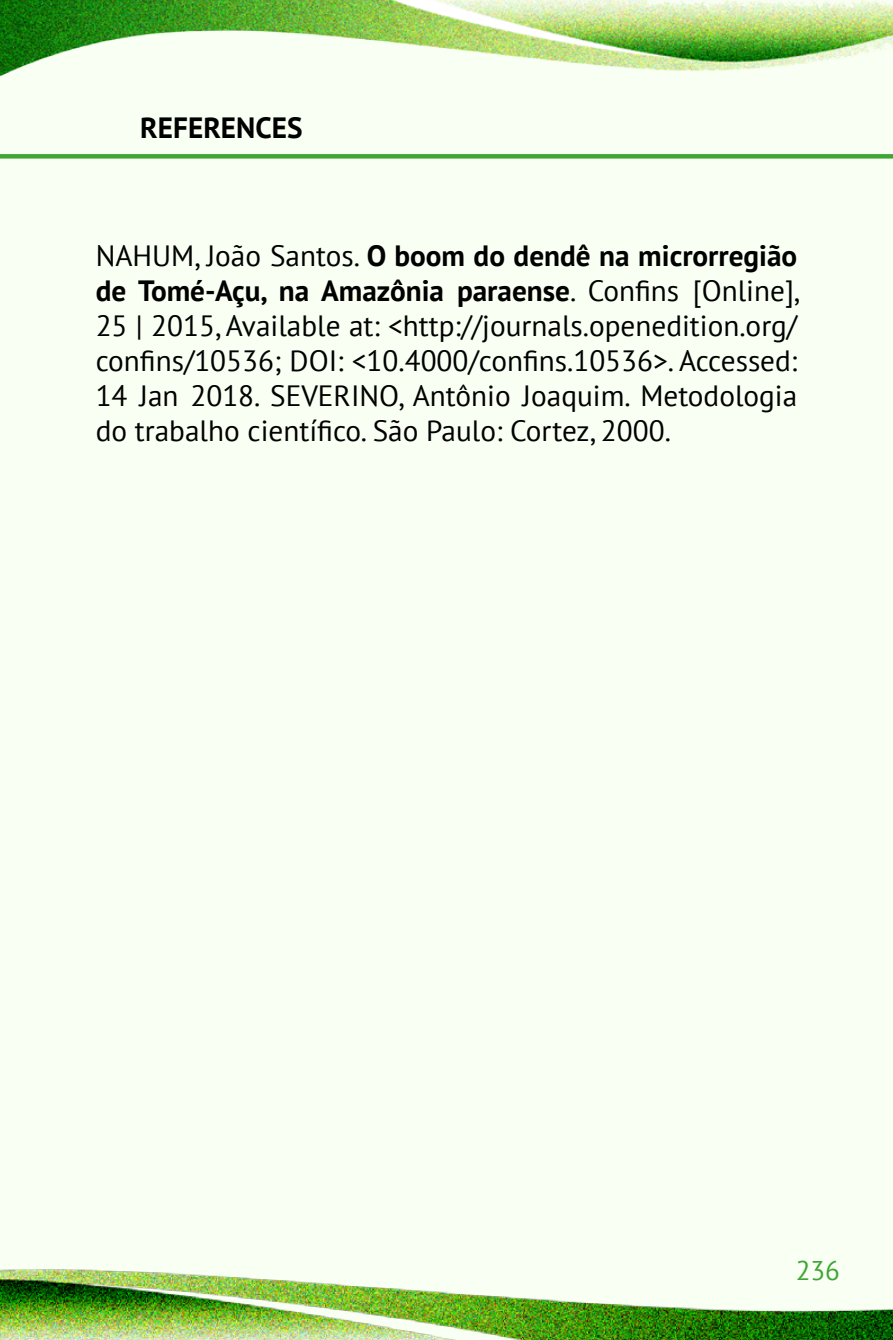
<style>
.page{position:relative;width:893px;height:1340px;background:#fff}
.page>*{position:absolute;margin:0;border:0;box-sizing:border-box;transform-origin:0 0}
.t1{font:29.25px/35.1px "PT Sans";color:#000;text-align:justify}
.t2{font:700 29.25px "PT Sans";color:#000}
.t3{font:27px "PT Sans";color:#3fa535}
.s1{font-weight:700}
</style>
<div class="page">
<div style="left:1px;top:0;width:891px;height:1339px;background:#f8fff3"></div>
<img style="left:1px;top:0;width:891px;height:76px">
<img style="left:1px;top:1269px;width:891px;height:70px">
<div style="left:0;top:154px;width:893px;height:5px;background:#3fa535"></div>
<p class="t2" style="left:140px;top:109px;width:164px">REFERENCES</p>
<p class="t1" style="left:96px;top:237px;width:705px">NAHUM, João Santos. <span class="s1">O boom do dendê na microrregião de Tomé-Açu, na Amazônia paraense</span>. Confins [Online], 25 | 2015, Available at: &lt;http://journals.openedition.org/ confins/10536; DOI: &lt;10.4000/confins.10536&gt;. Accessed:<br>14 Jan 2018. SEVERINO, Antônio Joaquim. Metodologia do trabalho científico. São Paulo: Cortez, 2000.</p>
<p class="t3" style="left:796px;top:1252px;width:46px">236</p>
</div>
